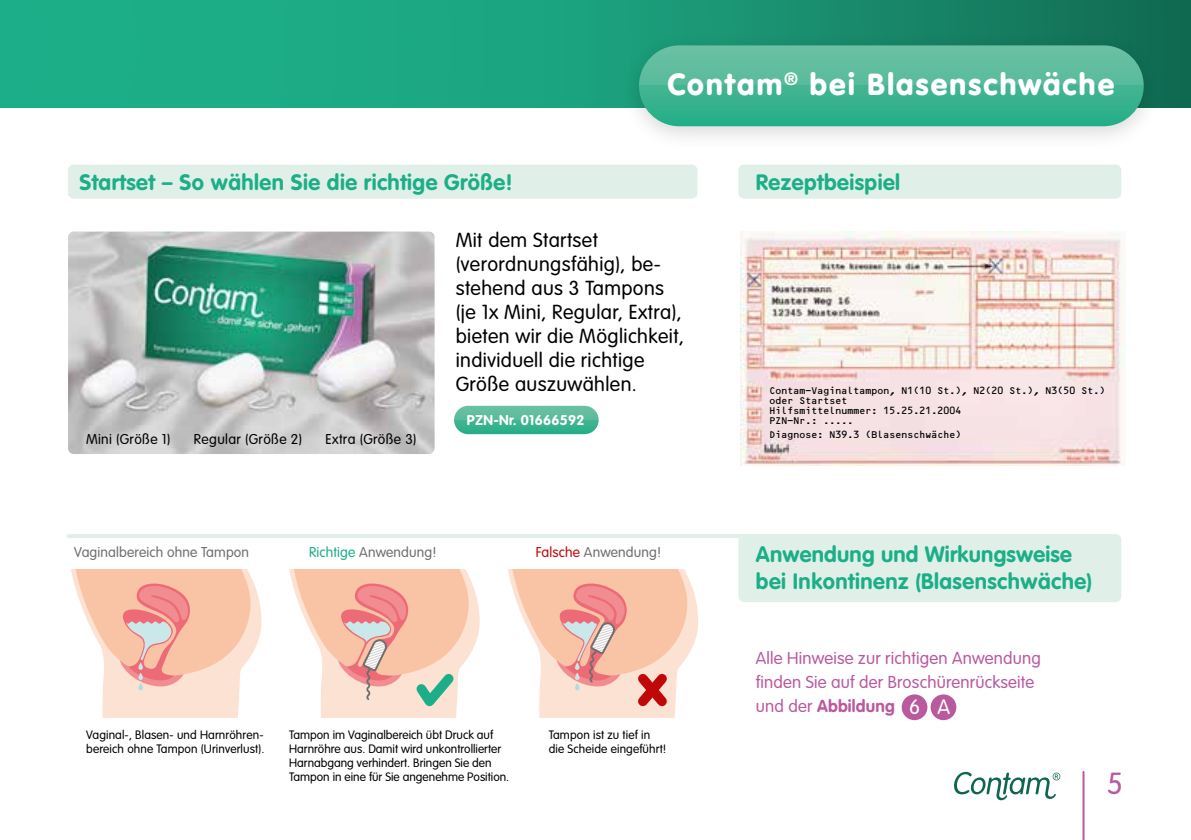
<style>
.page{position:relative;width:1191px;height:840px;background:#fff}
.page>*{position:absolute;margin:0;border:0;box-sizing:border-box;transform-origin:0 0}
.t1{font:900 30px "VAG Rounded";letter-spacing:.075em;color:#fff}
.t2{font:300 30px "VAG Rounded";color:#ba5a9e}
.t3{font:700 22px/26.4px "VAG Rounded";letter-spacing:.02em;color:#1cae88}
.t4{font:300 20px/24px "VAG Rounded";letter-spacing:.02em;color:#000}
.t5{font:300 17px/24px "VAG Rounded";letter-spacing:.01em;color:#ba5a9e}
.t6{font:300 14px "VAG Rounded";letter-spacing:.01em;color:#6f6f6e}
.t7{font:300 14px "VAG Rounded";letter-spacing:.025em;color:#000}
.t8{font:700 14px "VAG Rounded";letter-spacing:.02em;color:#fff}
.t9{font:300 12px/14px "VAG Rounded";color:#000}
.t10{font:10px/10px "OCR Buero";letter-spacing:-.12em;color:#000}
.s1{color:#1cae88}
.s2{color:#c00808}
.s3{font-weight:700}
.s4{font-size:20.6px;color:#fff}
</style>
<div class="page">
<div style="left:0;top:0;width:1191px;height:108px;background:linear-gradient(to right,#1ebc92,#15745a)"></div>
<svg style="left:954px;top:771px;width:106px;height:28px"></svg>
<hr style="left:1082px;top:771px;width:2px;height:68px;background:#ba5a9e">
<div style="left:738px;top:533px;width:383px;height:68px;background:#e0f0e8;border-radius:6px"></div>
<img style="left:68px;top:231px;width:366px;height:223px">
<svg style="left:71px;top:569px;width:191px;height:148px"></svg>
<svg style="left:289px;top:569px;width:191px;height:148px"></svg>
<svg style="left:508px;top:569px;width:190px;height:148px"></svg>
<div style="left:901px;top:694px;width:26px;height:25px;background:#ba5a9e;border-radius:50%"></div>
<div style="left:930px;top:694px;width:26px;height:25px;background:#ba5a9e;border-radius:50%"></div>
<svg style="left:69px;top:533px;width:713px;height:4px;fill:#e0f0e8"></svg>
<div style="left:620px;top:32px;width:542px;height:119px;background:#000;opacity:.15"></div>
<svg style="left:639px;top:45px;width:504px;height:81px;background:#33b18c"></svg>
<div style="left:639px;top:45px;width:504px;height:40px;background:#61be9f"></div>
<div style="left:738px;top:164px;width:383px;height:34px;background:#e0f0e8;border-radius:6px"></div>
<div style="left:68px;top:164px;width:629px;height:34px;background:#e0f0e8;border-radius:6px"></div>
<img style="left:740px;top:231px;width:385px;height:234px">
<svg style="left:454px;top:405px;width:144px;height:29px;background:#37b28d"></svg>
<div style="left:454px;top:405px;width:144px;height:14px;background:#64bea0"></div>
<h1 class="t1" style="left:667px;top:66px;width:448px">Contam<sup>®</sup> bei Blasenschwäche</h1>
<h2 class="t3" style="left:79px;top:169px;width:435px">Startset – So wählen Sie die richtige Größe!</h2>
<h2 class="t3" style="left:756px;top:169px;width:146px">Rezeptbeispiel</h2>
<h3 class="t4" style="left:456px;top:228px;width:230px">Mit dem Startset (verordnungsfähig), be&shy;stehend aus 3 Tampons (je 1x Mini, Regular, Extra), bieten wir die Möglichkeit, individuell die richtige<br>Größe auszuwählen.</h3>
<p class="t7" style="left:86px;top:430px;width:86px">Mini (Größe 1)</p>
<p class="t7" style="left:194px;top:430px;width:110px">Regular (Größe 2)</p>
<p class="t7" style="left:325px;top:430px;width:93px">Extra (Größe 3)</p>
<p class="t8" style="left:467px;top:411px;width:119px">PZN-Nr. 01666592</p>
<p class="t6" style="left:74px;top:544px;width:176px">Vaginalbereich ohne Tampon</p>
<p class="t6" style="left:309px;top:544px;width:129px"><span class="s1">Richtige</span> Anwendung!</p>
<p class="t6" style="left:536px;top:544px;width:127px"><span class="s2">Falsche</span> Anwendung!</p>
<p class="t9" style="left:86px;top:727px;width:180px">Vaginal-, Blasen- und Harnröhren&shy;bereich ohne Tampon (Urinverlust).</p>
<p class="t9" style="left:289px;top:727px;width:221px">Tampon im Vaginalbereich übt Druck auf Harnröhre aus. Damit wird unkontrollierter Harnabgang verhindert. Bringen Sie den Tampon in eine für Sie angenehme Position.</p>
<p class="t9" style="left:549px;top:727px;width:119px">Tampon ist zu tief in die Scheide eingeführt!</p>
<p class="t10" style="left:768px;top:385px;width:339px">Contam-Vaginaltampon, N1(10 St.), N2(20 St.), N3(50 St.) oder Startset<br>Hilfsmittelnummer: 15.25.21.2004<br>PZN-Nr.: .....</p>
<p class="t10" style="left:768px;top:429px;width:195px">Diagnose: N39.3 (Blasenschwäche)</p>
<h2 class="t3" style="left:756px;top:541px;width:337px">Anwendung und Wirkungsweise bei Inkontinenz (Blasenschwäche)</h2>
<h3 class="t5" style="left:756px;top:645px;width:286px">Alle Hinweise zur richtigen Anwendung finden Sie auf der Broschürenrückseite und der <span class="s3">Abbildung</span> <span class="s4">6 A</span></h3>
<h1 class="t2" style="left:1106px;top:765px;width:18px">5</h1>
</div>
